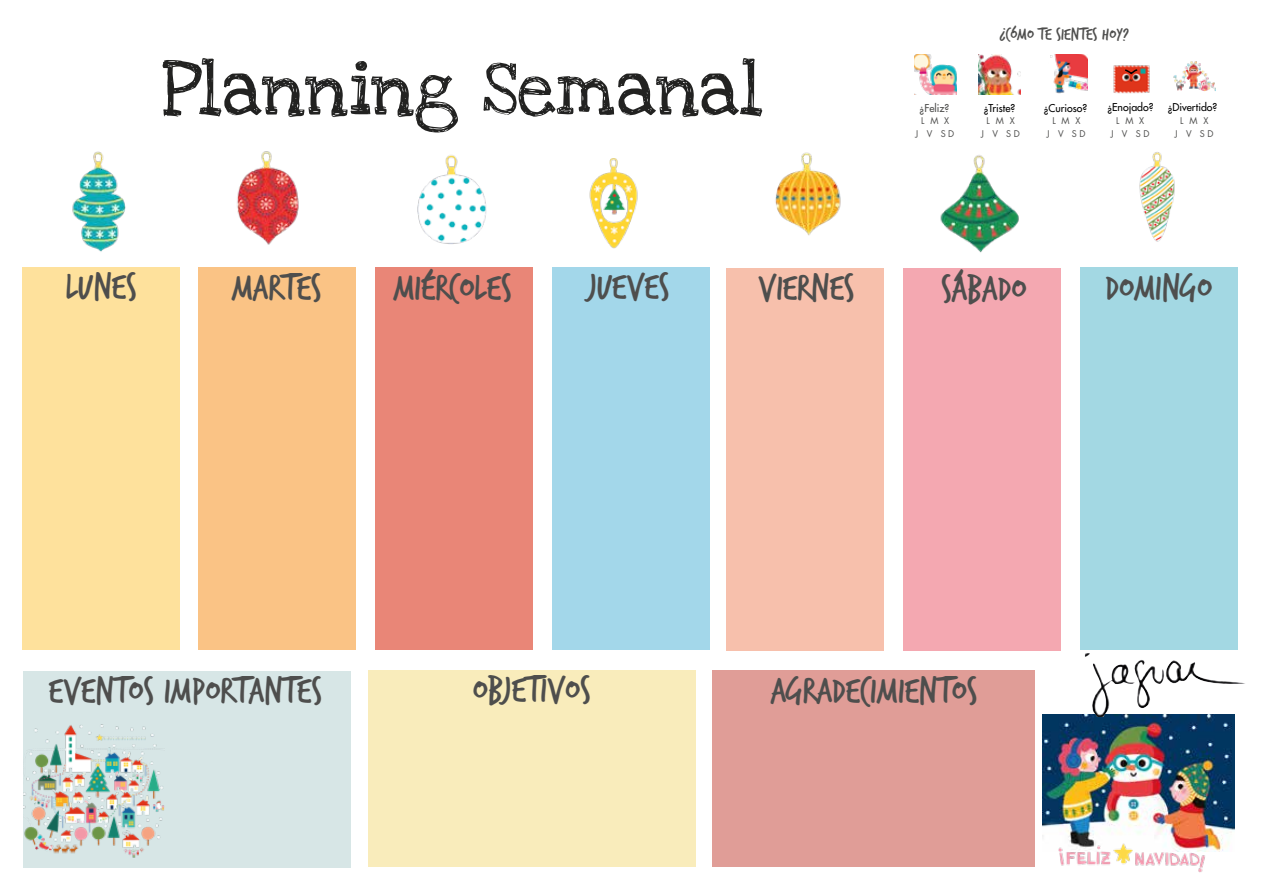
<style>
.page{position:relative;width:1263px;height:893px;background:#fff}
.page>*{position:absolute;margin:0;border:0;box-sizing:border-box;transform-origin:0 0}
.t1{font:76.5px "Love Ya Like A Sister";color:#222221}
.t2{font:39px "Trash Hand";color:#4e4e4d}
.t3{font:18px "Trash Hand";color:#4e4e4d}
.t4{font:500 10.5px "Futura Std";color:#000}
.t5{font:500 10.5px "Futura Std";color:#4e4e4d}
.t6{font:9px/13px "Futura Std";letter-spacing:.915em;color:#4e4e4d}
</style>
<div class="page">
<div style="left:23px;top:267px;width:157px;height:383px;background:#fee19c"></div>
<div style="left:198px;top:267px;width:158px;height:383px;background:#fac385"></div>
<div style="left:375px;top:267px;width:157px;height:383px;background:#e98677"></div>
<div style="left:553px;top:267px;width:157px;height:383px;background:#a3d7ea"></div>
<div style="left:726px;top:268px;width:158px;height:383px;background:#f7c0ac"></div>
<div style="left:903px;top:268px;width:158px;height:383px;background:#f4a8b1"></div>
<div style="left:1081px;top:267px;width:157px;height:383px;background:#a3d8e3"></div>
<div style="left:23px;top:671px;width:327px;height:197px;background:#d7e6e6"></div>
<div style="left:369px;top:671px;width:327px;height:196px;background:#f9ecbb"></div>
<div style="left:713px;top:671px;width:322px;height:196px;background:#e09d97"></div>
<img style="left:23px;top:724px;width:141px;height:134px">
<img style="left:72px;top:151px;width:54px;height:101px">
<img style="left:237px;top:151px;width:62px;height:94px">
<img style="left:417px;top:155px;width:70px;height:89px">
<img style="left:589px;top:158px;width:49px;height:91px">
<img style="left:775px;top:152px;width:66px;height:84px">
<img style="left:940px;top:155px;width:79px;height:98px">
<img style="left:1139px;top:152px;width:36px;height:90px">
<img style="left:914px;top:54px;width:43px;height:41px">
<img style="left:978px;top:54px;width:43px;height:41px">
<img style="left:1050px;top:54px;width:37px;height:40px">
<img style="left:1113px;top:65px;width:37px;height:29px">
<img style="left:1173px;top:61px;width:43px;height:31px">
<img style="left:1042px;top:714px;width:193px;height:138px">
<img style="left:1045px;top:839px;width:164px;height:34px">
<svg style="left:1124px;top:69px;width:15px;height:10px"></svg>
<img style="left:1085px;top:653px;width:160px;height:64px">
<h1 class="t1" style="left:162px;top:44px;width:603px">Planning Semanal</h1>
<p class="t3" style="left:999px;top:26px;width:131px">¿CÓMO TE SIENTES HOY?</p>
<p class="t4" style="left:984px;top:102px;width:33px">¿Triste?</p>
<p class="t4" style="left:1044px;top:102px;width:45px">¿Curioso?</p>
<p class="t4" style="left:1107px;top:101px;width:48px">¿Enojado?</p>
<p class="t4" style="left:1168px;top:101px;width:51px">¿Divertido?</p>
<p class="t5" style="left:919px;top:102px;width:31px">¿Feliz?</p>
<p class="t6" style="left:916px;top:115px;width:40px;text-indent:5px">L<br>JVSD</p>
<p class="t6" style="left:930px;top:115px;width:20px">M X</p>
<p class="t6" style="left:981px;top:115px;width:40px;text-indent:5px">L<br>JVSD</p>
<p class="t6" style="left:996px;top:115px;width:20px">M X</p>
<p class="t6" style="left:1047px;top:115px;width:40px;text-indent:5px">L<br>JVSD</p>
<p class="t6" style="left:1061px;top:115px;width:20px">M X</p>
<p class="t6" style="left:1111px;top:115px;width:40px;text-indent:5px">L<br>JVSD</p>
<p class="t6" style="left:1125px;top:115px;width:20px">M X</p>
<p class="t6" style="left:1175px;top:115px;width:40px;text-indent:5px">L<br>JVSD</p>
<p class="t6" style="left:1189px;top:115px;width:20px">M X</p>
<p class="t2" style="left:66px;top:267px;width:73px">LUNES</p>
<p class="t2" style="left:232px;top:268px;width:91px">MARTES</p>
<p class="t2" style="left:393px;top:269px;width:120px">MIÉRCOLES</p>
<p class="t2" style="left:588px;top:267px;width:83px">JUEVES</p>
<p class="t2" style="left:758px;top:268px;width:98px">VIERNES</p>
<p class="t2" style="left:941px;top:269px;width:87px">SÁBADO</p>
<p class="t2" style="left:1105px;top:269px;width:108px">DOMINGO</p>
<p class="t2" style="left:49px;top:672px;width:275px">EVENTOS IMPORTANTES</p>
<p class="t2" style="left:473px;top:671px;width:120px">OBJETIVOS</p>
<p class="t2" style="left:771px;top:672px;width:208px">AGRADECIMIENTOS</p>
</div>
